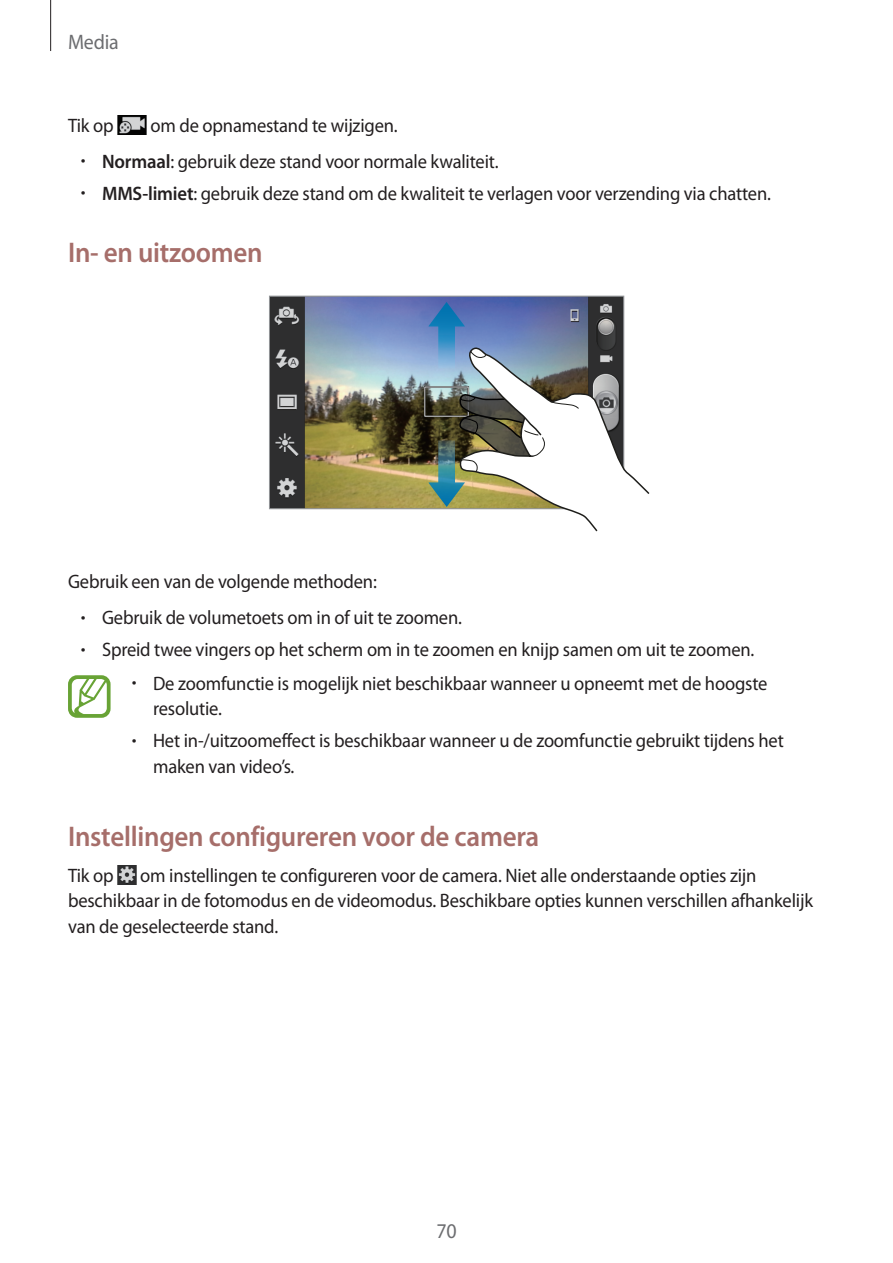
<style>
.page{position:relative;width:893px;height:1263px;background:#fff}
.page>*{position:absolute;margin:0;border:0;box-sizing:border-box;transform-origin:0 0}
.t1{font:600 28.5px "Myriad Pro";letter-spacing:-.01em;color:#a66e6a;scale:.95 1}
.t2{font:21px "Myriad Pro";letter-spacing:-.01em;color:#6c6d70;scale:.95 1}
.t3{font:19.5px/25.5px "Myriad Pro";letter-spacing:-.01em;color:#231f20;scale:.95 1}
.s1{font-weight:300}
.s2{font-weight:600}
</style>
<div class="page">
<hr style="left:50px;top:0;width:1px;height:51px;background:#231f20">
<img style="left:117px;top:116px;width:30px;height:19px">
<img style="left:271px;top:298px;width:351px;height:209px">
<div style="left:269px;top:296px;width:355px;height:213px;border:1px solid #939598"></div>
<svg style="left:428px;top:440px;width:29px;height:67px;background:#577e72"></svg>
<svg style="left:428px;top:302px;width:37px;height:67px;background:#518ac3"></svg>
<svg style="left:457px;top:346px;width:193px;height:186px"></svg>
<svg style="left:68px;top:675px;width:43px;height:43px"></svg>
<img style="left:117px;top:865px;width:20px;height:20px">
<p class="t2" style="left:68px;top:29px;width:55px">Media</p>
<p class="t3" style="left:68px;top:112px;width:50px">Tik op</p>
<p class="t3" style="left:150px;top:112px;width:262px">om de opnamestand te wijzigen.</p>
<p class="t3" style="left:81px;top:148px;width:441px"><span class="s1">•</span> <span class="s2">Normaal</span>: gebruik deze stand voor normale kwaliteit.</p>
<p class="t3" style="left:81px;top:180px;width:728px"><span class="s1">•</span> <span class="s2">MMS-limiet</span>: gebruik deze stand om de kwaliteit te verlagen voor verzending via chatten.</p>
<h1 class="t1" style="left:68px;top:234px;width:206px">In- en uitzoomen</h1>
<p class="t3" style="left:68px;top:568px;width:327px">Gebruik een van de volgende methoden:</p>
<p class="t3" style="left:81px;top:605px;width:403px"><span class="s1">•</span> Gebruik de volumetoets om in of uit te zoomen.</p>
<p class="t3" style="left:81px;top:636px;width:710px"><span class="s1">•</span> Spreid twee vingers op het scherm om in te zoomen en knijp samen om uit te zoomen.</p>
<p class="t3" style="left:153px;top:670px;width:648px;text-indent:-21px"><span class="s1">•</span> De zoomfunctie is mogelijk niet beschikbaar wanneer u opneemt met de hoogste resolutie.</p>
<p class="t3" style="left:153px;top:728px;width:665px;text-indent:-21px"><span class="s1">•</span> Het in-/uitzoomeffect is beschikbaar wanneer u de zoomfunctie gebruikt tijdens het maken van video’s.</p>
<h1 class="t1" style="left:68px;top:818px;width:498px">Instellingen configureren voor de camera</h1>
<p class="t3" style="left:68px;top:862px;width:50px">Tik op</p>
<p class="t3" style="left:68px;top:862px;width:786px;text-indent:72px">om instellingen te configureren voor de camera. Niet alle onderstaande opties zijn beschikbaar in de fotomodus en de videomodus. Beschikbare opties kunnen verschillen afhankelijk van de geselecteerde stand.</p>
<p class="t2" style="left:436px;top:1218px;width:23px">70</p>
</div>
